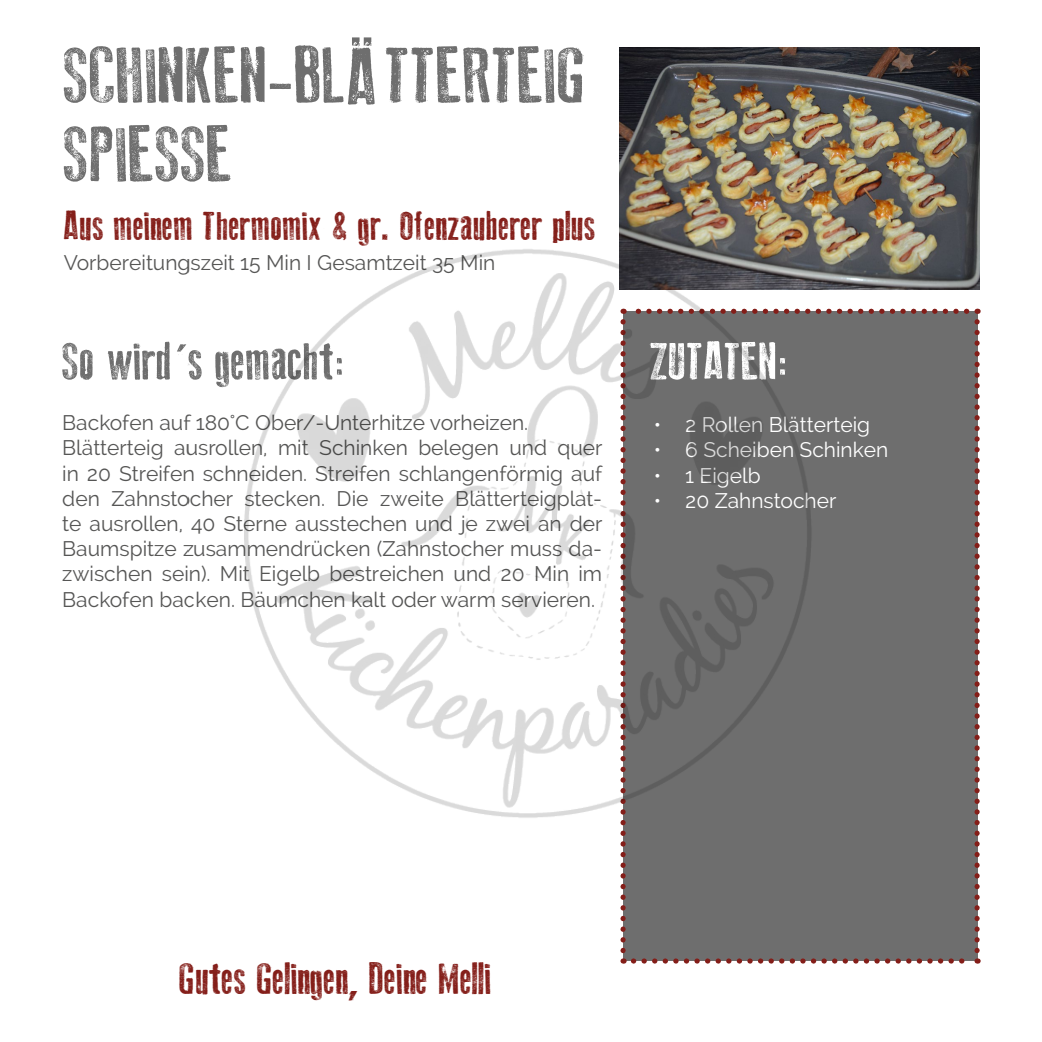
<style>
.page{position:relative;width:1042px;height:1042px;background:#fff}
.page>*{position:absolute;margin:0;border:0;box-sizing:border-box;transform-origin:0 0}
.t1{font:78.75px/78.8px "Old Press";color:#6e6e6e}
.t2{font:52.5px "Old Press";color:#6e6e6e}
.t3{font:52.5px "Old Press";color:#fff}
.t4{font:43.75px "Old Press";color:#841e19}
.t5{font:40.25px "Old Press";color:#841e19}
.t6{font:21px/25.2px "Raleway";color:#565655}
.t7{font:21px "Raleway";color:#fff}
</style>
<div class="page">
<img style="left:619px;top:48px;width:360px;height:241px">
<div style="left:623px;top:311px;width:354px;height:650px;background:#6e6e6e"></div>
<svg style="left:620px;top:824px;width:6px;height:139px"></svg>
<svg style="left:633px;top:958px;width:345px;height:5px"></svg>
<svg style="left:974px;top:309px;width:5px;height:641px"></svg>
<svg style="left:858px;top:309px;width:108px;height:5px"></svg>
<img style="left:244px;top:218px;width:610px;height:606px">
<h1 class="t1" style="left:64px;top:36px;width:524px">SCHINKEN-BLÄTTERTEIG<br>SPIESSE</h1>
<h3 class="t5" style="left:64px;top:203px;width:533px">Aus meinem Thermomix &amp; gr. Ofenzauberer plus</h3>
<p class="t6" style="left:64px;top:250px;width:433px">Vorbereitungszeit 15 Min I Gesamtzeit 35 Min</p>
<h2 class="t2" style="left:62px;top:332px;width:284px">So wird´s gemacht:</h2>
<p class="t6" style="left:62px;top:410px;width:542px">Backofen auf 180°C Ober/-Unterhitze vorheizen.<br>Blätterteig ausrollen, mit Schinken belegen und quer in 20 Streifen schneiden. Streifen schlangenförmig auf den Zahnstocher stecken. Die zweite Blätterteigplat&shy;te ausrollen, 40 Sterne ausstechen und je zwei an der Baumspitze zusammendrücken (Zahnstocher muss da&shy;zwischen sein). Mit Eigelb bestreichen und 20 Min im Backofen backen. Bäumchen kalt oder warm servieren.</p>
<h2 class="t3" style="left:650px;top:332px;width:140px">ZUTATEN:</h2>
<p class="t7" style="left:654px;top:412px;width:218px">• 2 Rollen Blätterteig</p>
<p class="t7" style="left:654px;top:438px;width:236px">• 6 Scheiben Schinken</p>
<p class="t7" style="left:654px;top:463px;width:108px">• 1 Eigelb</p>
<p class="t7" style="left:654px;top:488px;width:184px">• 20 Zahnstocher</p>
<h3 class="t4" style="left:179px;top:954px;width:314px">Gutes Gelingen, Deine Melli</h3>
</div>
